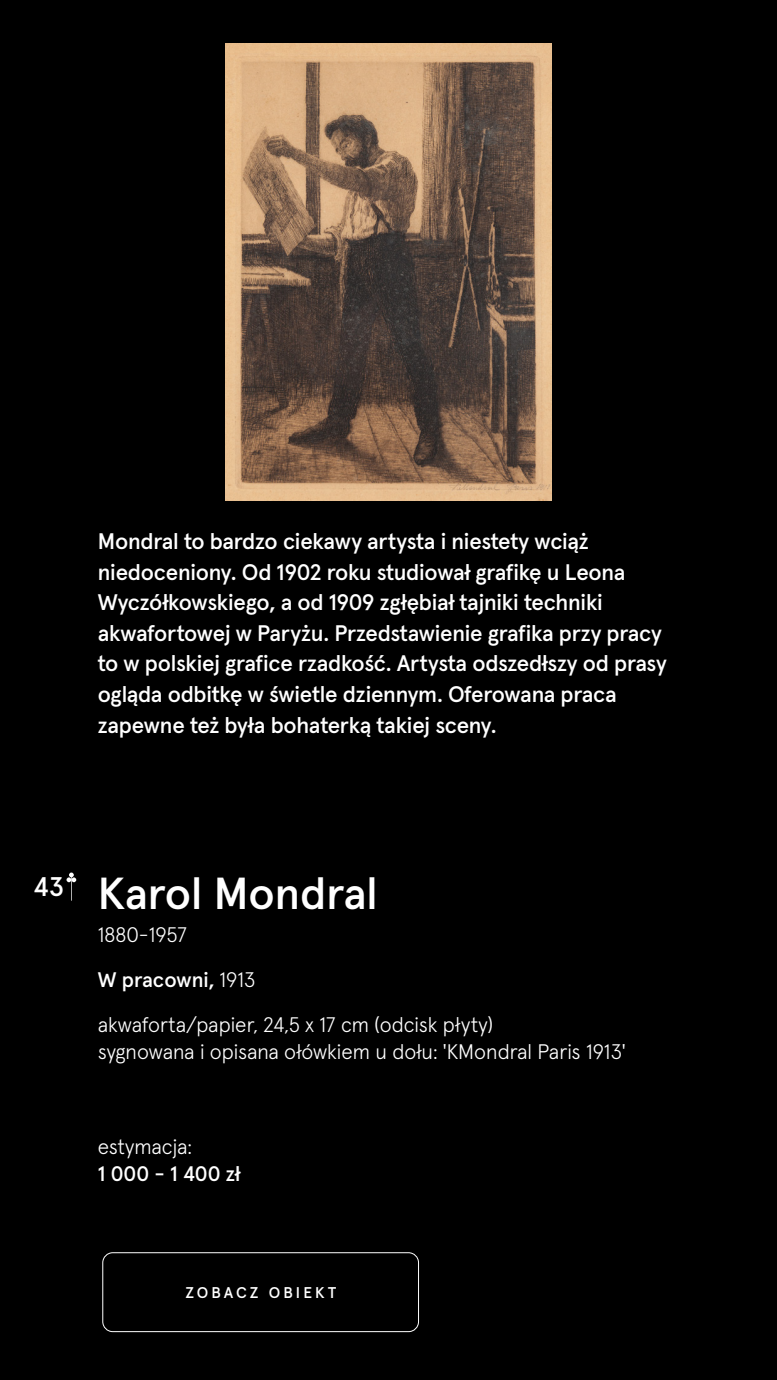
<style>
.page{position:relative;width:777px;height:1380px;background:#fff}
.page>*{position:absolute;margin:0;border:0;box-sizing:border-box;transform-origin:0 0}
.t1{font:500 44.81px "Apercu";color:#fff}
.t2{font:500 26.94px "Apercu";color:#fff}
.t3{font:500 22.5px/30.6px "Apercu";letter-spacing:-.01em;color:#fff}
.t4{font:300 21px/44.9px "Apercu";color:#fff}
.t5{font:500 21px "Apercu";color:#fff}
.t6{font:500 15.56px "Apercu";letter-spacing:.195em;color:#fff}
.s1{font-weight:500}
</style>
<div class="page">
<div style="left:0;top:0;width:776px;height:1380px;background:#000"></div>
<div style="left:102px;top:1252px;width:316px;height:80px;border:1px solid #fff;border-radius:10px"></div>
<img style="left:226px;top:44px;width:325px;height:456px">
<svg style="left:66px;top:873px;width:10px;height:28px"></svg>
<p class="t3" style="left:98px;top:524px;width:570px">Mondral to bardzo ciekawy artysta i niestety wciąż niedoceniony. Od 1902 roku studiował grafikę u Leona Wyczółkowskiego, a od 1909 zgłębiał tajniki techniki akwafortowej w Paryżu. Przedstawienie grafika przy pracy to w polskiej grafice rzadkość. Artysta odszedłszy od prasy ogląda odbitkę w świetle dziennym. Oferowana praca zapewne też była bohaterką takiej sceny.</p>
<p class="t2" style="left:33px;top:866px;width:32px">43</p>
<h1 class="t1" style="left:98px;top:858px;width:281px">Karol Mondral</h1>
<p class="t4" style="left:98px;top:910px;width:396px">1880-1957<br><span class="s1">W pracowni,</span> 1913<br>akwaforta/papier, 24,5 x 17 cm (odcisk płyty)</p>
<p class="t4" style="left:98px;top:1027px;width:529px">sygnowana i opisana ołówkiem u dołu: 'KMondral Paris 1913'</p>
<p class="t4" style="left:98px;top:1122px;width:96px">estymacja:</p>
<p class="t5" style="left:98px;top:1157px;width:144px">1 000 - 1 400 zł</p>
<p class="t6" style="left:185px;top:1280px;width:152px">ZOBACZ OBIEKT</p>
</div>
